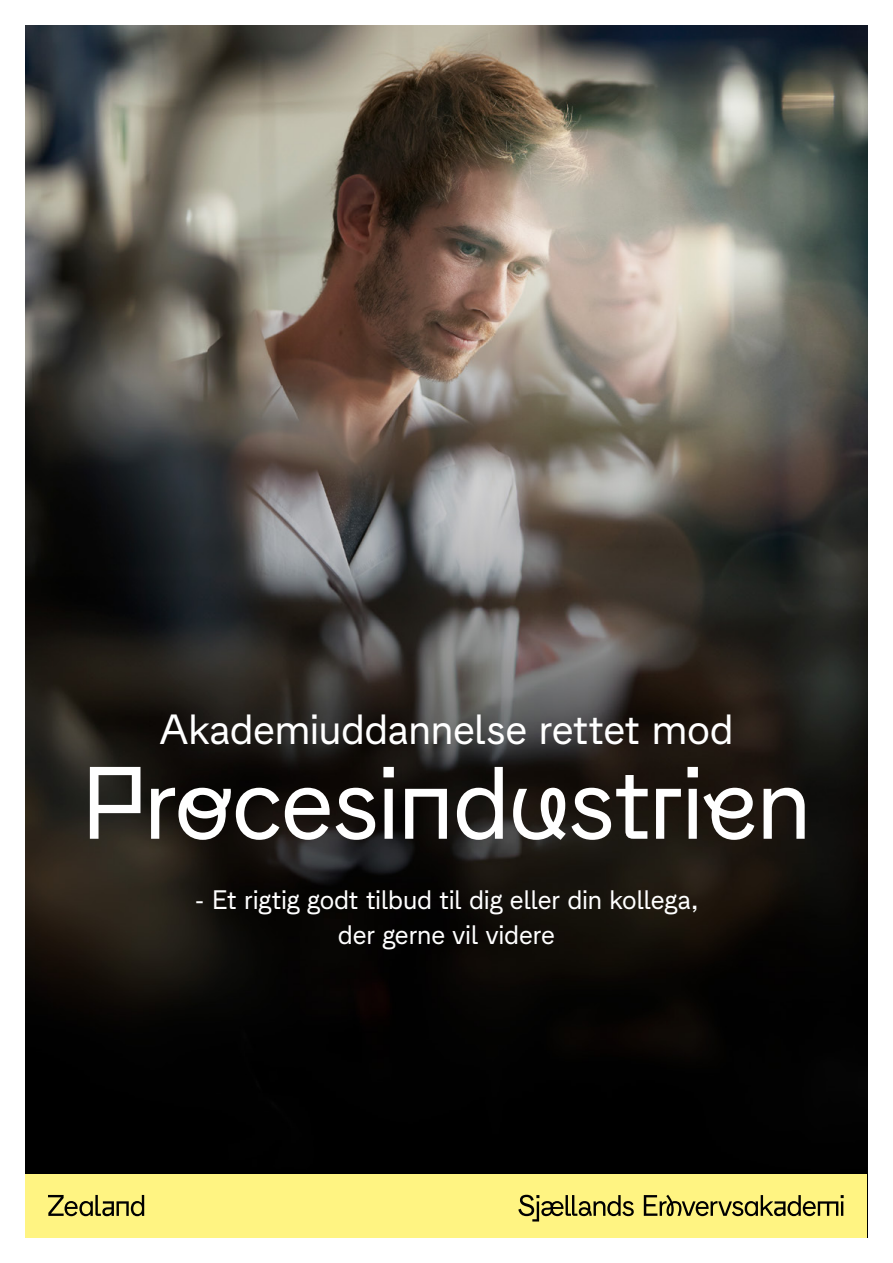
<style>
.page{position:relative;width:893px;height:1263px;background:#fff}
.page>*{position:absolute;margin:0;border:0;box-sizing:border-box;transform-origin:0 0}
.t1{font:109.5px "Zealand Display";letter-spacing:-.02em;color:#fff}
.t2{font:45px "Zichtbaar";letter-spacing:-.01em;color:#fff}
.t3{font:28.5px/34.5px "Zichtbaar";letter-spacing:-.005em;color:#fff;text-align:center}
</style>
<div class="page">
<img style="left:26px;top:26px;width:841px;height:1148px">
<div style="left:26px;top:1174px;width:841px;height:63px;background:#fff482"></div>
<svg style="left:48px;top:1195px;width:96px;height:21px"></svg>
<svg style="left:518px;top:1195px;width:116px;height:26px"></svg>
<svg style="left:644px;top:1195px;width:200px;height:21px"></svg>
<h2 class="t2" style="left:160px;top:705px;width:575px">Akademiuddannelse rettet mod</h2>
<h1 class="t1" style="left:82px;top:742px;width:731px">Procesindustrien</h1>
<p class="t3" style="left:195px;top:883px;width:505px">- Et rigtig godt tilbud til dig eller din kollega, der gerne vil videre</p>
</div>
